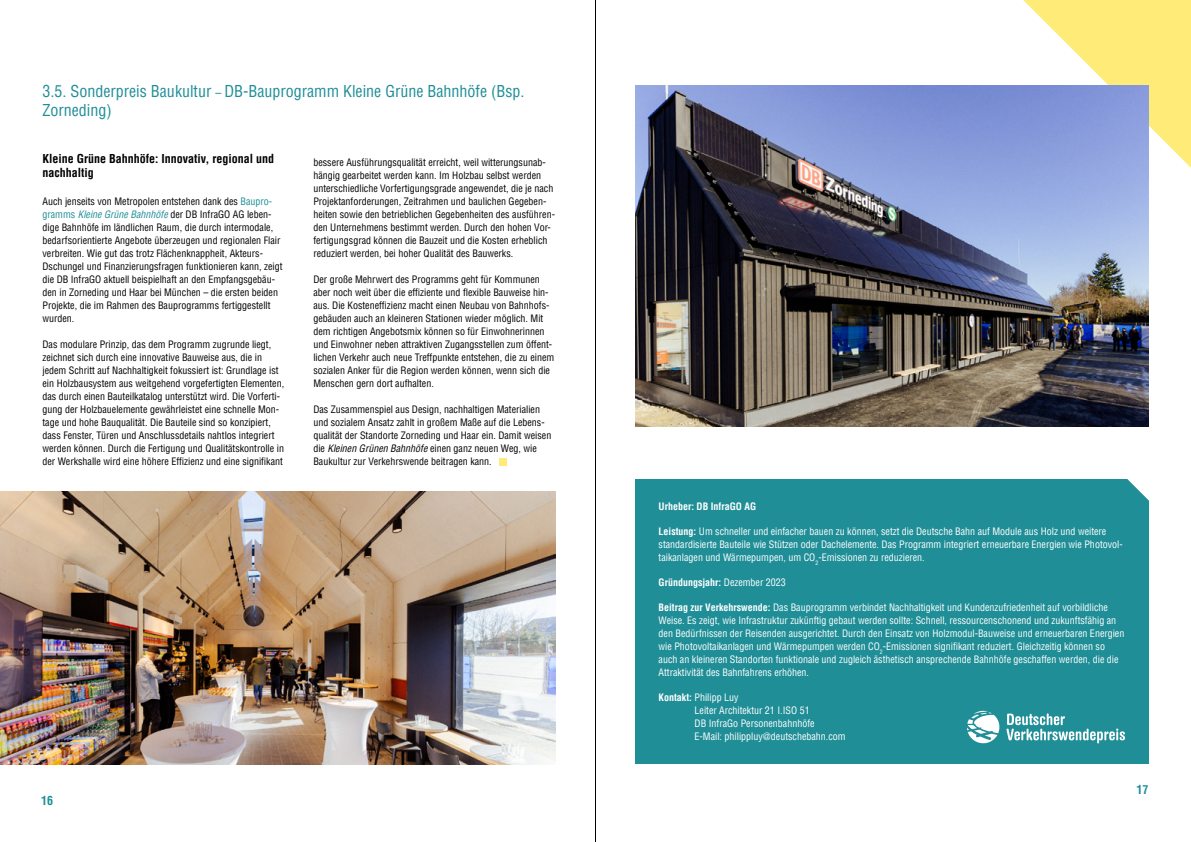
<style>
.page{position:relative;width:1191px;height:842px;background:#fff}
.page>*{position:absolute;margin:0;border:0;box-sizing:border-box;transform-origin:0 0}
.t1{font:condensed 16px/19.2px "Helvetica LT Pro";color:#1f8e97}
.t2{font:700 condensed 12px/14.4px "Helvetica LT Pro";color:#000}
.t3{font:700 condensed 12px "Helvetica LT Pro";color:#1f8e97}
.t4{font:condensed 10px/13px "Helvetica LT Pro";color:#000}
.t5{font:condensed 10px/13px "Helvetica LT Pro";color:#fff}
.t6{font:700 condensed 10px "Helvetica LT Pro";color:#fff}
.s1{font-size:12px}
.s2{color:#1f8e97}
.s3{font-style:italic;color:#1f8e97}
.s4{font-style:italic}
.s5{font-weight:700}
.s6{font-weight:400}
</style>
<div class="page">
<div style="left:635px;top:480px;width:513px;height:284px;background:#1f8e97"></div>
<svg style="left:967px;top:711px;width:32px;height:33px"></svg>
<svg style="left:1006px;top:713px;width:119px;height:30px"></svg>
<svg style="left:1125px;top:479px;width:24px;height:25px"></svg>
<div style="left:498px;top:458px;width:8px;height:8px;background:#ffeb77"></div>
<svg style="left:1023px;top:0;width:168px;height:168px"></svg>
<img style="left:0;top:491px;width:556px;height:273px">
<img style="left:635px;top:85px;width:513px;height:342px">
<hr style="left:595px;top:0;width:1px;height:842px;background:#000">
<h1 class="t1" style="left:43px;top:81px;width:483px">3.5. Sonderpreis Baukultur <span class="s1">–</span> DB-Bauprogramm Kleine Grüne Bahnhöfe (Bsp.<br>Zorneding)</h1>
<p class="t2" style="left:43px;top:151px;width:233px">Kleine Grüne Bahnhöfe: Innovativ, regional und nachhaltig</p>
<p class="t4" style="left:43px;top:195px;width:241px">Auch jenseits von Metropolen entstehen dank des <span class="s2">Baupro&shy;gramms</span> <span class="s3">Kleine Grüne Bahnhöfe</span> der DB InfraGO AG leben&shy;dige Bahnhöfe im ländlichen Raum, die durch intermodale, bedarfsorientierte Angebote überzeugen und regionalen Flair verbreiten. Wie gut das trotz Flächenknappheit, Akteurs-Dschungel und Finanzierungsfragen funktionieren kann, zeigt die DB InfraGO aktuell beispielhaft an den Empfangsgebäu&shy;den in Zorneding und Haar bei München – die ersten beiden Projekte, die im Rahmen des Bauprogramms fertiggestellt wurden.</p>
<p class="t4" style="left:43px;top:338px;width:243px">Das modulare Prinzip, das dem Programm zugrunde liegt, zeichnet sich durch eine innovative Bauweise aus, die in jedem Schritt auf Nachhaltigkeit fokussiert ist: Grundlage ist ein Holzbausystem aus weitgehend vorgefertigten Elementen, das durch einen Bauteilkatalog unterstützt wird. Die Vorferti&shy;gung der Holzbauelemente gewährleistet eine schnelle Mon&shy;tage und hohe Bauqualität. Die Bauteile sind so konzipiert, dass Fenster, Türen und Anschlussdetails nahtlos integriert werden können. Durch die Fertigung und Qualitätskontrolle in der Werkshalle wird eine höhere Effizienz und eine signifikant</p>
<p class="t4" style="left:313px;top:156px;width:243px">bessere Ausführungsqualität erreicht, weil witterungsunab&shy;hängig gearbeitet werden kann. Im Holzbau selbst werden unterschiedliche Vorfertigungsgrade angewendet, die je nach Projektanforderungen, Zeitrahmen und baulichen Gegeben&shy;heiten sowie den betrieblichen Gegebenheiten des ausführen&shy;den Unternehmens bestimmt werden. Durch den hohen Vor&shy;fertigungsgrad können die Bauzeit und die Kosten erheblich reduziert werden, bei hoher Qualität des Bauwerks.</p>
<p class="t4" style="left:313px;top:273px;width:242px">Der große Mehrwert des Programms geht für Kommunen aber noch weit über die effiziente und flexible Bauweise hin&shy;aus. Die Kosteneffizienz macht einen Neubau von Bahnhofs&shy;gebäuden auch an kleineren Stationen wieder möglich. Mit dem richtigen Angebotsmix können so für Einwohnerinnen und Einwohner neben attraktiven Zugangsstellen zum öffent&shy;lichen Verkehr auch neue Treffpunkte entstehen, die zu einem sozialen Anker für die Region werden können, wenn sich die Menschen gern dort aufhalten.</p>
<p class="t4" style="left:313px;top:403px;width:239px">Das Zusammenspiel aus Design, nachhaltigen Materialien und sozialem Ansatz zahlt in großem Maße auf die Lebens&shy;qualität der Standorte Zorneding und Haar ein. Damit weisen die <span class="s4">Kleinen Grünen Bahnhöfe</span> einen ganz neuen Weg, wie Baukultur zur Verkehrswende beitragen kann.</p>
<p class="t3" style="left:41px;top:793px;width:13px">16</p>
<p class="t6" style="left:658px;top:500px;width:99px">Urheber: DB InfraGO AG</p>
<p class="t5" style="left:658px;top:525px;width:466px"><span class="s5">Leistung:</span> Um schneller und einfacher bauen zu können, setzt die Deutsche Bahn auf Module aus Holz und weitere standardisierte Bauteile wie Stützen oder Dachelemente. Das Programm integriert erneuerbare Energien wie Photovol&shy;taikanlagen und Wärmepumpen, um CO<sub>2</sub>-Emissionen zu reduzieren.</p>
<p class="t6" style="left:658px;top:576px;width:129px">Gründungsjahr: <span class="s6">Dezember 2023</span></p>
<p class="t5" style="left:658px;top:601px;width:467px"><span class="s5">Beitrag zur Verkehrswende:</span> Das Bauprogramm verbindet Nachhaltigkeit und Kundenzufriedenheit auf vorbildliche Weise. Es zeigt, wie Infrastruktur zukünftig gebaut werden sollte: Schnell, ressourcenschonend und zukunftsfähig an den Bedürfnissen der Reisenden ausgerichtet. Durch den Einsatz von Holzmodul-Bauweise und erneuerbaren Energien wie Photovoltaikanlagen und Wärmepumpen werden CO<sub>2</sub>-Emissionen signifikant reduziert. Gleichzeitig können so auch an kleineren Standorten funktionale und zugleich ästhetisch ansprechende Bahnhöfe geschaffen werden, die die Attraktivität des Bahnfahrens erhöhen.</p>
<p class="t5" style="left:694px;top:691px;width:153px;text-indent:-36px"><span class="s5">Kontakt:</span> Philipp Luy<br>Leiter Architektur 21 I.ISO 51<br>DB InfraGo Personenbahnhöfe<br>E-Mail: philippluy@deutschebahn.com</p>
<p class="t3" style="left:1136px;top:781px;width:13px">17</p>
</div>
